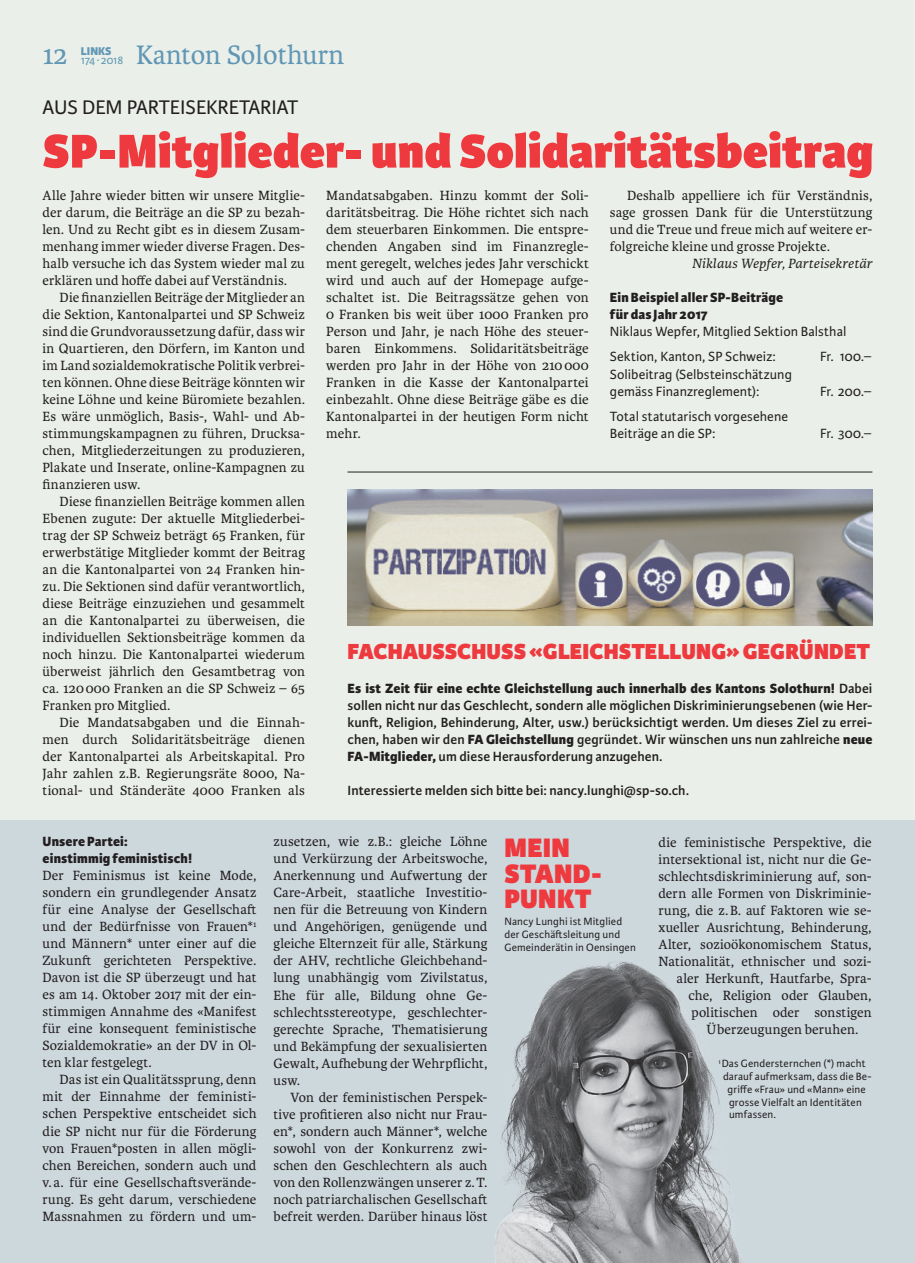
<style>
.page{position:relative;width:915px;height:1263px;background:#fff}
.page>*{position:absolute;margin:0;border:0;box-sizing:border-box;transform-origin:0 0}
.t1{font:800 50.7px "Karmina Sans";color:#ee3a3e}
.t2{font:28.5px "Karmina";color:#6197b5}
.t3{font:800 28.5px/25.5px "Karmina Sans";letter-spacing:.01em;color:#ee3a3e}
.t4{font:800 23.25px "Karmina Sans";letter-spacing:.005em;color:#ee3a3e}
.t5{font:21px "Karmina Sans";color:#231f20}
.t6{font:14.25px/17px "Karmina";letter-spacing:.01em;color:#231f20;text-align:justify}
.t7{font:600 14.25px/17px "Karmina Sans";letter-spacing:.005em;color:#231f20;text-align:justify}
.t8{font:14.25px/17px "Karmina Sans";letter-spacing:.005em;color:#231f20}
.t9{font:800 14.25px/17px "Karmina Sans";letter-spacing:.01em;color:#231f20}
.t10{font:italic 14.25px "Karmina";letter-spacing:.01em;color:#231f20}
.t11{font:12px "Karmina Sans";letter-spacing:-.02em;color:#6197b5}
.t12{font:800 12px "Karmina Sans";color:#6197b5}
.t13{font:11.25px/12.8px "Karmina Sans";letter-spacing:.015em;color:#231f20}
.s1{font-weight:800}
</style>
<div class="page">
<div style="left:0;top:0;width:914px;height:1263px;background:#eaf0e9"></div>
<div style="left:0;top:821px;width:914px;height:442px;background:#cdd8dd"></div>
<img style="left:347px;top:489px;width:525px;height:136px">
<hr style="left:347px;top:472px;width:525px;height:1px;background:#231f20">
<img style="left:494px;top:961px;width:250px;height:302px">
<p class="t11" style="left:81px;top:53px;width:44px">174∙ 2018</p>
<h2 class="t2" style="left:136px;top:39px;width:209px">Kanton Solothurn</h2>
<h2 class="t2" style="left:43px;top:39px;width:27px">12</h2>
<p class="t12" style="left:81px;top:44px;width:32px">LINKS</p>
<h3 class="t5" style="left:43px;top:95px;width:257px">AUS DEM PARTEISEKRETARIAT</h3>
<h1 class="t1" style="left:43px;top:121px;width:831px">SP-Mitglieder- und Solidaritätsbeitrag</h1>
<p class="t6" style="left:43px;top:187px;width:264px">Alle Jahre wieder bitten wir unsere Mitglie&shy;der darum, die Beiträge an die SP zu bezah&shy;len. Und zu Recht gibt es in diesem Zusam&shy;menhang immer wieder diverse Fragen. Des&shy;halb versuche ich das System wieder mal zu erklären und hoffe dabei auf Verständnis.</p>
<p class="t6" style="left:43px;top:289px;width:264px;text-indent:17px">Die finanziellen Beiträge der Mitglieder an die Sektion, Kantonalpartei und SP Schweiz sind die Grundvoraussetzung dafür, dass wir in Quartieren, den Dörfern, im Kanton und im Land sozialdemokratische Politik verbrei&shy;ten können. Ohne diese Beiträge könnten wir keine Löhne und keine Büromiete bezahlen.<br>Es wäre unmöglich, Basis-, Wahl- und Ab&shy;stimmungskampagnen zu führen, Drucksa&shy;chen, Mitgliederzeitungen zu produzieren, Plakate und Inserate, online-Kampagnen zu finanzieren usw.</p>
<p class="t6" style="left:43px;top:493px;width:264px;text-indent:17px">Diese finanziellen Beiträge kommen allen Ebenen zugute: Der aktuelle Mitgliederbei&shy;trag der SP Schweiz beträgt 65 Franken, für erwerbstätige Mitglieder kommt der Beitrag an die Kantonalpartei von 24 Franken hin&shy;zu. Die Sektionen sind dafür verantwortlich, diese Beiträge einzuziehen und gesammelt an die Kantonalpartei zu überweisen, die individuellen Sektionsbeiträge kommen da noch hinzu. Die Kantonalpartei wiederum überweist jährlich den Gesamtbetrag von ca. 120000 Franken an die SP Schweiz – 65<br>Franken pro Mitglied.</p>
<p class="t6" style="left:43px;top:714px;width:264px;text-indent:17px">Die Mandatsabgaben und die Einnah&shy;men durch Solidaritätsbeiträge dienen der Kantonalpartei als Arbeitskapital. Pro Jahr zahlen z.B. Regierungsräte 8000, Na&shy;tional- und Ständeräte 4000 Franken als</p>
<p class="t6" style="left:326px;top:187px;width:264px">Mandatsabgaben. Hinzu kommt der Soli&shy;daritätsbeitrag. Die Höhe richtet sich nach dem steuerbaren Einkommen. Die entspre&shy;chenden Angaben sind im Finanzregle&shy;ment geregelt, welches jedes Jahr verschickt wird und auch auf der Homepage aufge&shy;schaltet ist. Die Beitragssätze gehen von 0 Franken bis weit über 1000 Franken pro Person und Jahr, je nach Höhe des steuer&shy;baren Einkommens. Solidaritätsbeiträge werden pro Jahr in der Höhe von 210000<br>Franken in die Kasse der Kantonalpartei einbezahlt. Ohne diese Beiträge gäbe es die Kantonalpartei in der heutigen Form nicht mehr.</p>
<p class="t6" style="left:609px;top:187px;width:264px;text-indent:17px">Deshalb appelliere ich für Verständnis, sage grossen Dank für die Unterstützung und die Treue und freue mich auf weitere er&shy;folgreiche kleine und grosse Projekte.</p>
<p class="t10" style="left:691px;top:255px;width:182px">Niklaus Wepfer, Parteisekretär</p>
<p class="t9" style="left:609px;top:289px;width:174px">Ein Beispiel aller SP-Beiträge für das Jahr 2017</p>
<p class="t8" style="left:609px;top:319px;width:238px;line-height:25.5px">Niklaus Wepfer, Mitglied Sektion Balsthal<br>Sektion, Kanton, SP Schweiz:</p>
<p class="t8" style="left:819px;top:349px;width:52px">Fr. 100.–</p>
<p class="t8" style="left:609px;top:366px;width:183px">Solibeitrag (Selbsteinschätzung gemäss Finanzreglement):</p>
<p class="t8" style="left:819px;top:383px;width:52px">Fr. 200.–</p>
<p class="t8" style="left:609px;top:408px;width:179px">Total statutarisch vorgesehene<br>Beiträge an die SP:</p>
<p class="t8" style="left:819px;top:425px;width:53px">Fr. 300.–</p>
<h3 class="t4" style="left:347px;top:638px;width:524px">FACHAUSSCHUSS «GLEICHSTELLUNG»GEGRÜNDET</h3>
<p class="t7" style="left:347px;top:680px;width:526px"><span class="s1">Es ist Zeit für eine echte Gleichstellung auch innerhalb des Kantons Solothurn!</span> Dabei sollen nicht nur das Geschlecht, sondern alle möglichen Diskriminierungsebenen (wie Her&shy;kunft, Religion, Behinderung, Alter, usw.) berücksichtigt werden. Um dieses Ziel zu errei&shy;chen, haben wir den <span class="s1">FA Gleichstellung</span> gegründet. Wir wünschen uns nun zahlreiche <span class="s1">neue FA-Mitglieder,</span> um diese Herausforderung anzugehen.</p>
<p class="t7" style="left:347px;top:782px;width:343px">Interessierte melden sich bitte bei: nancy.lunghi@sp-so.ch.</p>
<p class="t9" style="left:43px;top:833px;width:151px">Unsere Partei: einstimmig feministisch!</p>
<p class="t6" style="left:43px;top:867px;width:215px">Der Feminismus ist keine Mode, sondern ein grundlegender Ansatz für eine Analyse der Gesellschaft und der Bedürfnisse von Frauen*<sup>1 </sup>und Männern* unter einer auf die Zukunft gerichteten Perspektive.<br>Davon ist die SP überzeugt und hat es am 14. Oktober 2017 mit der ein&shy;stimmigen Annahme des «Manifest für eine konsequent feministische Sozialdemokratie» an der DV in Ol&shy;ten klar festgelegt.</p>
<p class="t6" style="left:42px;top:1071px;width:215px;text-indent:17px">Das ist ein Qualitätssprung, denn mit der Einnahme der feministi&shy;schen Perspektive entscheidet sich die SP nicht nur für die Förderung von Frauen*posten in allen mögli&shy;chen Bereichen, sondern auch und v. a. für eine Gesellschaftsverände&shy;rung. Es geht darum, verschiedene Massnahmen zu fördern und um-</p>
<p class="t6" style="left:273px;top:833px;width:215px">zusetzen, wie z.B.: gleiche Löhne und Verkürzung der Arbeitswoche, Anerkennung und Aufwertung der Care-Arbeit, staatliche Investitio&shy;nen für die Betreuung von Kindern und Angehörigen, genügende und gleiche Elternzeit für alle, Stärkung der AHV, rechtliche Gleichbehand&shy;lung unabhängig vom Zivilstatus, Ehe für alle, Bildung ohne Ge&shy;schlechtsstereotype, geschlechter&shy;gerechte Sprache, Thematisierung und Bekämpfung der sexualisierten Gewalt, Aufhebung der Wehrpflicht, usw.</p>
<p class="t6" style="left:273px;top:1089px;width:215px;text-indent:17px">Von der feministischen Perspek&shy;tive profitieren also nicht nur Frau&shy;en*, sondern auch Männer*, welche sowohl von der Konkurrenz zwi&shy;schen den Geschlechtern als auch von den Rollenzwängen unserer z.T. noch patriarchalischen Gesellschaft befreit werden. Darüber hinaus löst</p>
<h2 class="t3" style="left:504px;top:836px;width:99px">MEIN<br>STAND-<br>PUNKT</h2>
<p class="t13" style="left:504px;top:915px;width:133px">Nancy Lunghi ist Mitglied der Geschäftsleitung und<br>Gemeinderätin in Oensingen</p>
<p class="t6" style="left:658px;top:834px;width:214px">die feministische Perspektive, die</p>
<p class="t6" style="left:658px;top:851px;width:214px">intersektional ist, nicht nur die Ge-</p>
<p class="t6" style="left:658px;top:868px;width:214px">schlechtsdiskriminierung auf, son-</p>
<p class="t6" style="left:658px;top:885px;width:214px">dern alle Formen von Diskriminie-</p>
<p class="t6" style="left:658px;top:902px;width:215px">rung, die z.B. auf Faktoren wie se-</p>
<p class="t6" style="left:658px;top:919px;width:215px">xueller Ausrichtung, Behinderung,</p>
<p class="t6" style="left:658px;top:936px;width:215px">Alter, sozioökonomischem Status,</p>
<p class="t6" style="left:658px;top:953px;width:214px">Nationalität, ethnischer und sozi-</p>
<p class="t6" style="left:676px;top:970px;width:196px">aler Herkunft, Hautfarbe, Spra-</p>
<p class="t6" style="left:688px;top:987px;width:184px">che, Religion oder Glauben,</p>
<p class="t6" style="left:691px;top:1004px;width:182px">politischen oder sonstigen</p>
<p class="t6" style="left:706px;top:1021px;width:153px">Überzeugungen beruhen.</p>
<p class="t13" style="left:718px;top:1057px;width:148px"><sup>1</sup>Das Gendersternchen (*) macht</p>
<p class="t13" style="left:722px;top:1070px;width:150px">darauf aufmerksam, dass die Be-</p>
<p class="t13" style="left:727px;top:1083px;width:140px">griffe «Frau» und «Mann» eine</p>
<p class="t13" style="left:728px;top:1096px;width:134px">grosse Vielfalt an Identitäten</p>
<p class="t13" style="left:728px;top:1108px;width:48px">umfassen.</p>
</div>
